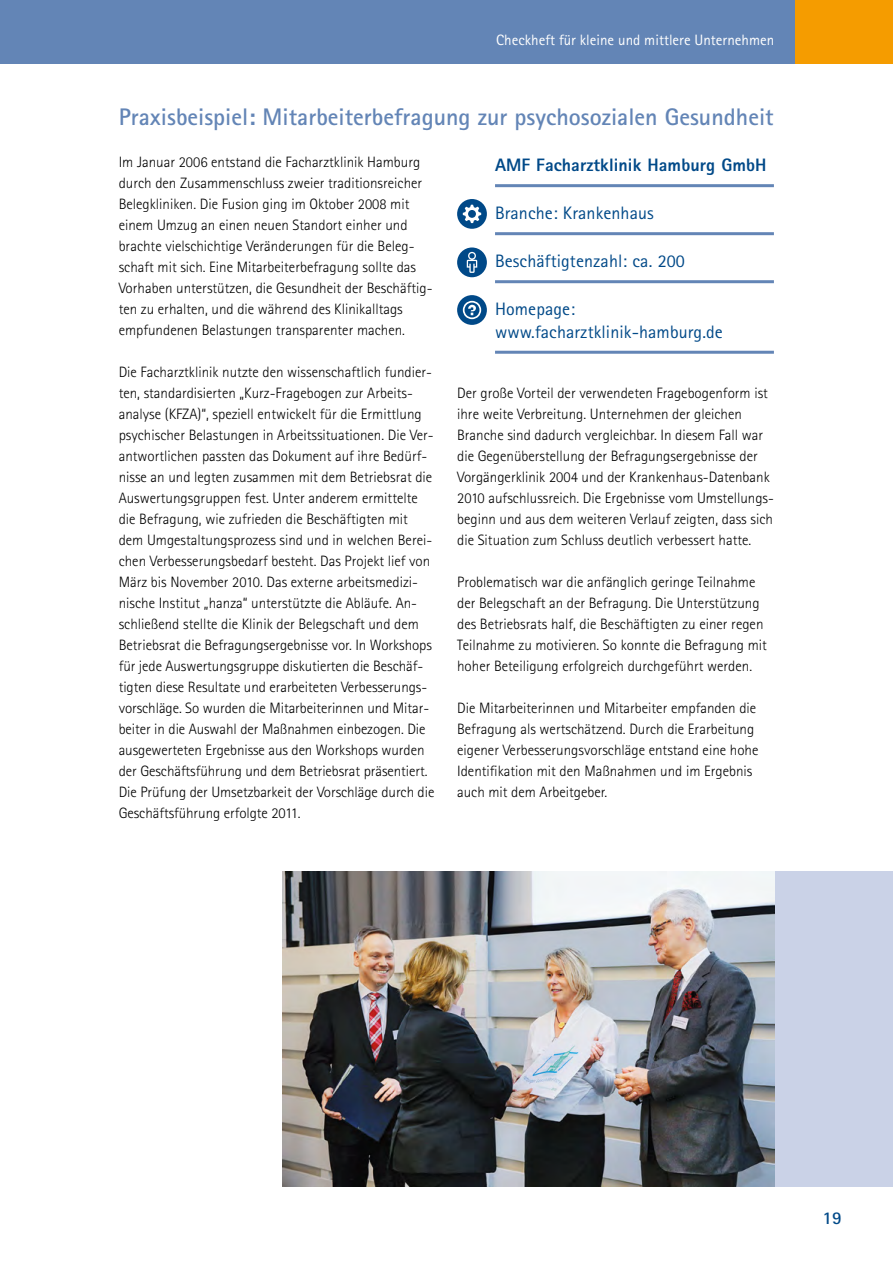
<style>
.page{position:relative;width:893px;height:1263px;background:#fff}
.page>*{position:absolute;margin:0;border:0;box-sizing:border-box;transform-origin:0 0}
.Head_2_ohne_AS_vor{font:700 24px "Agfa Rotis Sans Serif";color:#6385b6}
.Etikett_mit_Linie_ne{font:18px/22.5px "Agfa Rotis Sans Serif";letter-spacing:.005em;color:#004988}
.Etikett_mit_Linie_ne-2{font:800 18px "Agfa Rotis Sans Serif";letter-spacing:.005em;color:#004988}
.t1{font:700 18px "Agfa Rotis Sans Serif";color:#004988}
.Fließtext{font:300 15px/21px "Agfa Rotis Sans Serif";color:#000}
.t2{font:15px "Agfa Rotis Sans Serif";color:#fff}
</style>
<div class="page">
<div style="left:0;top:0;width:893px;height:64px;background:#6385b6"></div>
<div style="left:795px;top:0;width:98px;height:64px;background:#f59c00"></div>
<div style="left:761px;top:871px;width:132px;height:315px;background:#cad2e7"></div>
<hr style="left:495px;top:184px;width:279px;height:3px;background:#6385b6">
<hr style="left:495px;top:232px;width:279px;height:3px;background:#6385b6">
<hr style="left:495px;top:280px;width:279px;height:3px;background:#6385b6">
<hr style="left:495px;top:351px;width:279px;height:3px;background:#6385b6">
<div style="left:457px;top:199px;width:30px;height:30px;background:#004988;border-radius:50%"></div>
<svg style="left:463px;top:205px;width:18px;height:18px"></svg>
<div style="left:457px;top:247px;width:30px;height:30px;background:#004988;border-radius:50%"></div>
<svg style="left:467px;top:252px;width:10px;height:21px"></svg>
<div style="left:457px;top:295px;width:30px;height:30px;background:#004988;border-radius:50%"></div>
<svg style="left:463px;top:301px;width:18px;height:18px"></svg>
<img style="left:283px;top:871px;width:491px;height:315px">
<p class="t2" style="left:496px;top:32px;width:279px">Checkheft für kleine und mittlere Unternehmen</p>
<p class="Head_2_ohne_AS_vor" style="left:119px;top:102px;width:656px">Praxisbeispiel: Mitarbeiterbefragung zur psychosozialen Gesundheit</p>
<p class="Fließtext" style="left:119px;top:152px;width:315px">Im Januar 2006 entstand die Facharztklinik Hamburg durch den Zusammenschluss zweier traditionsreicher Belegkliniken. Die Fusion ging im Oktober 2008 mit einem Umzug an einen neuen Standort einher und brachte vielschichtige Veränderungen für die Beleg&shy;schaft mit sich. Eine Mitarbeiterbefragung sollte das Vorhaben unterstützen, die Gesundheit der Beschäftig&shy;ten zu erhalten, und die während des Klinikalltags empfundenen Belastungen transparenter machen.</p>
<p class="Fließtext" style="left:119px;top:362px;width:317px">Die Facharztklinik nutzte den wissenschaftlich fundier&shy;ten, standardisierten „Kurz-Fragebogen zur Arbeits&shy;analyse (KFZA)“, speziell entwickelt für die Ermittlung psychischer Belastungen in Arbeitssituationen. Die Ver&shy;antwortlichen passten das Dokument auf ihre Bedürf&shy;nisse an und legten zusammen mit dem Betriebsrat die Auswertungsgruppen fest. Unter anderem ermittelte die Befragung, wie zufrieden die Beschäftigten mit dem Umgestaltungsprozess sind und in welchen Berei&shy;chen Verbesserungsbedarf besteht. Das Projekt lief von März bis November 2010. Das externe arbeitsmedizi&shy;nische Institut „hanza“ unterstützte die Abläufe. An&shy;schließend stellte die Klinik der Belegschaft und dem Betriebsrat die Befragungsergebnisse vor. In Workshops für jede Auswertungsgruppe diskutierten die Beschäf&shy;tigten diese Resultate und erarbeiteten Verbesserungs&shy;vorschläge. So wurden die Mitarbeiterinnen und Mitar&shy;beiter in die Auswahl der Maßnahmen einbezogen. Die ausgewerteten Ergebnisse aus den Workshops wurden der Geschäftsführung und dem Betriebsrat präsentiert.<br>Die Prüfung der Umsetzbarkeit der Vorschläge durch die Geschäftsführung erfolgte 2011.</p>
<p class="Etikett_mit_Linie_ne-2" style="left:495px;top:154px;width:273px">AMF Facharztklinik Hamburg GmbH</p>
<p class="Etikett_mit_Linie_ne" style="left:495px;top:202px;width:160px">Branche: Krankenhaus</p>
<p class="Etikett_mit_Linie_ne" style="left:495px;top:250px;width:191px">Beschäftigtenzahl: ca. 200</p>
<p class="Etikett_mit_Linie_ne" style="left:495px;top:298px;width:229px">Homepage: www.facharztklinik-hamburg.de</p>
<p class="Fließtext" style="left:457px;top:383px;width:318px">Der große Vorteil der verwendeten Fragebogenform ist ihre weite Verbreitung. Unternehmen der gleichen Branche sind dadurch vergleichbar. In diesem Fall war die Gegenüberstellung der Befragungsergebnisse der Vorgängerklinik 2004 und der Krankenhaus-Datenbank 2010 aufschlussreich. Die Ergebnisse vom Umstellungs&shy;beginn und aus dem weiteren Verlauf zeigten, dass sich die Situation zum Schluss deutlich verbessert hatte.</p>
<p class="Fließtext" style="left:457px;top:572px;width:311px">Problematisch war die anfänglich geringe Teilnahme der Belegschaft an der Befragung. Die Unterstützung des Betriebsrats half, die Beschäftigten zu einer regen Teilnahme zu motivieren. So konnte die Befragung mit hoher Beteiligung erfolgreich durchgeführt werden.</p>
<p class="Fließtext" style="left:457px;top:698px;width:303px">Die Mitarbeiterinnen und Mitarbeiter empfanden die Befragung als wertschätzend. Durch die Erarbeitung eigener Verbesserungsvorschläge entstand eine hohe Identifikation mit den Maßnahmen und im Ergebnis auch mit dem Arbeitgeber.</p>
<p class="t1" style="left:823px;top:1206px;width:21px">19</p>
</div>
